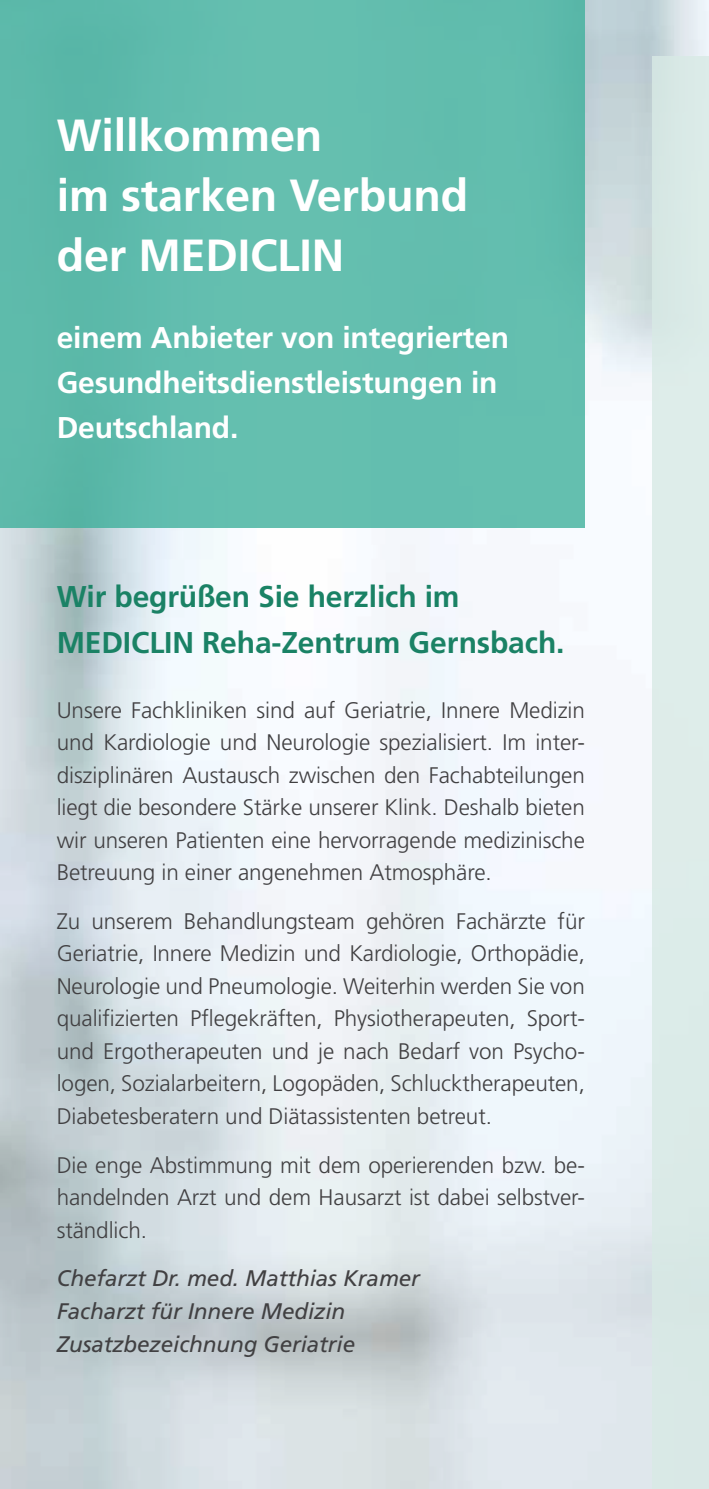
<style>
.page{position:relative;width:709px;height:1489px;background:#fff}
.page>*{position:absolute;margin:0;border:0;box-sizing:border-box;transform-origin:0 0}
.t1{font:700 45px/60px "Frutiger LT";letter-spacing:-.005em;color:#fff}
.t2{font:700 30px/45px "Frutiger LT";letter-spacing:-.005em;color:#fff}
.t3{font:700 30px/45px "Frutiger LT";letter-spacing:-.005em;color:#1a8265}
.t4{font:300 22.5px/32.5px "Frutiger LT";letter-spacing:-.005em;color:#414042;text-align:justify}
.t5{font:italic 22.5px/32.5px "Frutiger LT";letter-spacing:-.005em;color:#414042}
</style>
<div class="page">
<div style="left:652px;top:57px;width:57px;height:1431px;background:#d8eae5"></div>
<div style="left:0;top:0;width:585px;height:528px;background:#62beae"></div>
<h1 class="t1" style="left:57px;top:105px;width:413px">Willkommen<br>im starken Verbund der MediClin</h1>
<h2 class="t2" style="left:57px;top:315px;width:454px">einem Anbieter von integrierten<br>Gesundheitsdienstleistungen in<br>Deutschland.</h2>
<h2 class="t3" style="left:57px;top:574px;width:509px">Wir begrüßen Sie herzlich im<br>MediClin Reha-Zentrum Gernsbach.</h2>
<p class="t4" style="left:57px;top:693px;width:530px">Unsere Fachkliniken sind auf Geriatrie, Innere Medizin und Kardiologie und Neurologie spezialisiert. Im inter&shy;disziplinären Austausch zwischen den Fachabteilungen liegt die besondere Stärke unserer Klink. Deshalb bieten wir unseren Patienten eine hervorragende medizinische Betreuung in einer angenehmen Atmosphäre.</p>
<p class="t4" style="left:57px;top:905px;width:529px">Zu unserem Behandlungsteam gehören Fachärzte für Geriatrie, Innere Medizin und Kardiologie, Orthopädie, Neurologie und Pneumologie. Weiterhin werden Sie von qualifizierten Pflegekräften, Physiotherapeuten, Sport&shy;und Ergotherapeuten und je nach Bedarf von Psycho&shy;logen, Sozialarbeitern, Logopäden, Schlucktherapeuten, Diabetesberatern und Diätassistenten betreut.</p>
<p class="t4" style="left:57px;top:1148px;width:529px">Die enge Abstimmung mit dem operierenden bzw. be&shy;handelnden Arzt und dem Hausarzt ist dabei selbstver&shy;ständlich.</p>
<p class="t5" style="left:57px;top:1262px;width:365px">Chefarzt Dr. med. Matthias Kramer<br>Facharzt für Innere Medizin<br>Zusatzbezeichnung Geriatrie</p>
</div>
